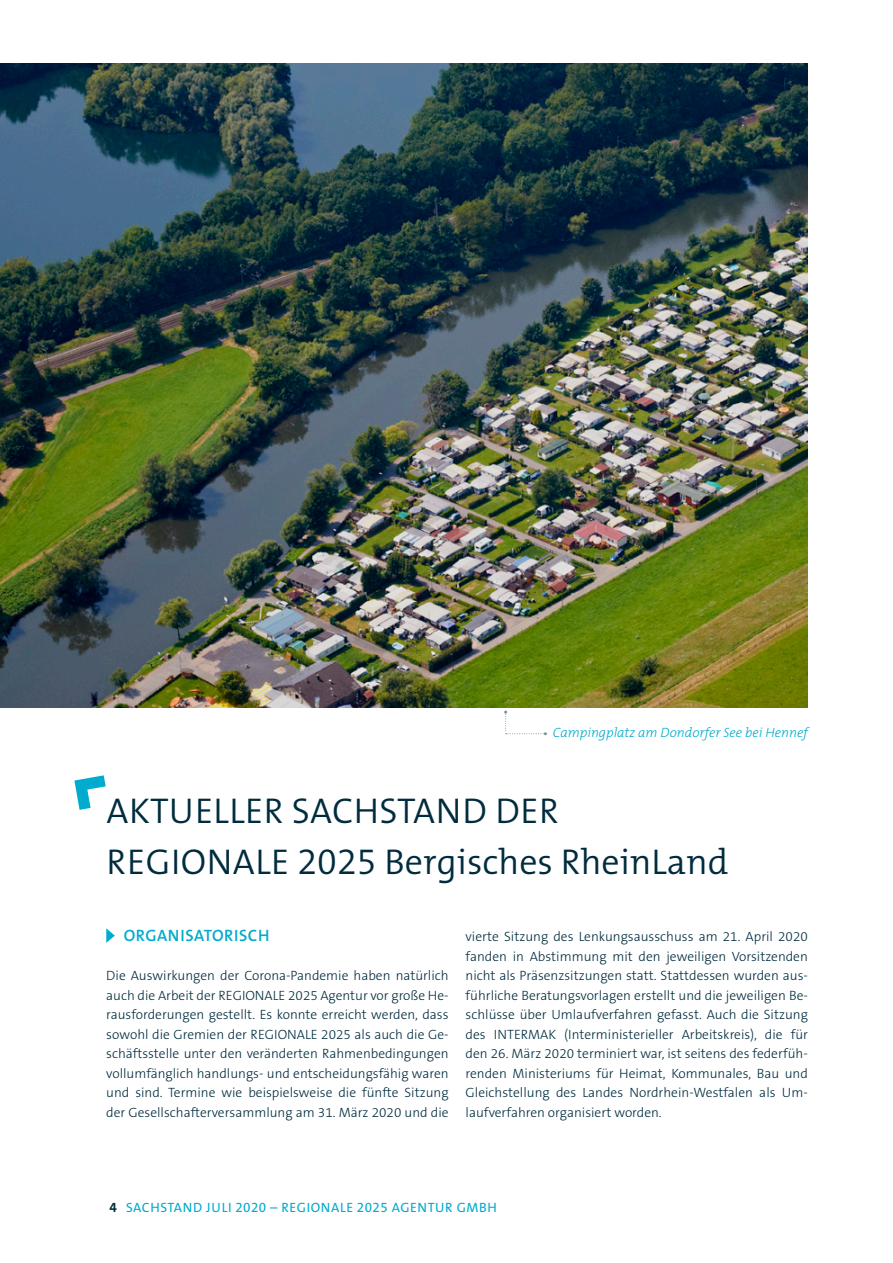
<style>
.page{position:relative;width:893px;height:1263px;background:#fff}
.page>*{position:absolute;margin:0;border:0;box-sizing:border-box;transform-origin:0 0}
.t1{font:300 36px/51px "The Mix B W4";color:#012c3e}
.t2{font:600 16.5px "The Mix B W6";letter-spacing:.035em;color:#00abcd}
.t3{font:300 13.5px/19.5px "The Sans B W3";color:#012c3e;text-align:justify}
.t4{font:13.5px "The Sans B W5 Plain";letter-spacing:.045em;color:#00abcd}
.t5{font:italic 300 13.5px "The Mix B W3";color:#00abcd}
.s1{font-family:"The Sans B W7";font-weight:700;color:#012c3e}
</style>
<div class="page">
<img style="left:0;top:64px;width:808px;height:643px">
<svg style="left:106px;top:928px;width:9px;height:15px"></svg>
<svg style="left:74px;top:775px;width:32px;height:35px"></svg>
<svg style="left:504px;top:711px;width:43px;height:24px"></svg>
<p class="t5" style="left:553px;top:724px;width:257px">Campingplatz am Dondorfer See bei Hennef</p>
<h1 class="t1" style="left:107px;top:785px;width:623px">AKTUELLER SACHSTAND DER<br>REGIONALE 2025 Bergisches RheinLand</h1>
<p class="t2" style="left:124px;top:925px;width:147px">ORGANISATORISCH</p>
<p class="t3" style="left:106px;top:966px;width:344px">Die Auswirkungen der Corona-Pandemie haben natürlich auch die Arbeit der REGIONALE 2025 Agentur vor große He&shy;rausforderungen gestellt. Es konnte erreicht werden, dass sowohl die Gremien der REGIONALE 2025 als auch die Ge&shy;schäftsstelle unter den veränderten Rahmenbedingungen vollumfänglich handlungs- und entscheidungsfähig waren und sind. Termine wie beispielsweise die fünfte Sitzung der Gesellschafterversammlung am 31. März 2020 und die</p>
<p class="t3" style="left:466px;top:927px;width:344px">vierte Sitzung des Lenkungsausschuss am 21. April 2020 fanden in Abstimmung mit den jeweiligen Vorsitzenden nicht als Präsenzsitzungen statt. Stattdessen wurden aus&shy;führliche Beratungsvorlagen erstellt und die jeweiligen Be&shy;schlüsse über Umlaufverfahren gefasst. Auch die Sitzung des INTERMAK (Interministerieller Arbeitskreis), die für den 26. März 2020 terminiert war, ist seitens des federfüh&shy;renden Ministeriums für Heimat, Kommunales, Bau und Gleichstellung des Landes Nordrhein-Westfalen als Um&shy;laufverfahren organisiert worden.</p>
<p class="t4" style="left:110px;top:1199px;width:389px"><span class="s1">4</span> SACHSTAND JULI 2020 – REGIONALE 2025 AGENTUR GMBH</p>
</div>
